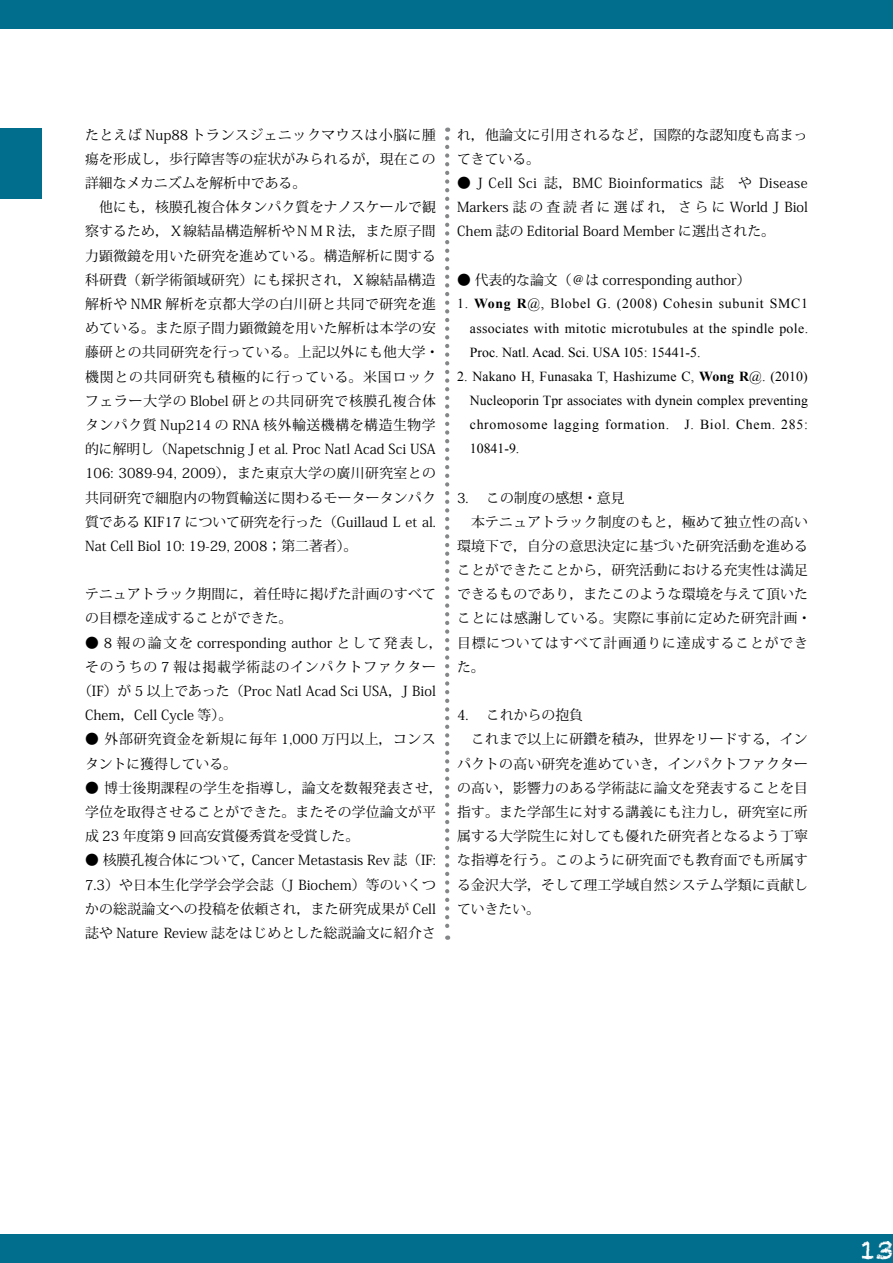
<style>
.page{position:relative;width:893px;height:1263px;background:#fff}
.page>*{position:absolute;margin:0;border:0;box-sizing:border-box;transform-origin:0 0}
.t1{font:25.5px "Chalkduster";color:#fff}
.t2{font:13.8px/24.2px "Koz Min Pro";letter-spacing:.015em;color:#000}
.t3{font:13.8px/24.2px "Times New Roman";letter-spacing:.025em;color:#000;text-align:justify}
.t4{font:13.8px/24.2px "Koz Min Pro";letter-spacing:.045em;color:#000}
.t5{font:13.8px "Koz Min Pro";letter-spacing:.06em;color:#000}
.s1{font-weight:700}
</style>
<div class="page">
<div style="left:0;top:128px;width:41px;height:70px;background:#006e8c"></div>
<div style="left:1px;top:0;width:892px;height:28px;background:#006e8c"></div>
<div style="left:0;top:1234px;width:893px;height:29px;background:#006e8c"></div>
<svg style="left:445px;top:138px;width:4px;height:802px"></svg>
<p class="t2" style="left:85px;top:122px;width:356px">たとえば Nup88 トランスジェニックマウスは小脳に腫瘍を形成し，歩行障害等の症状がみられるが，現在この詳細なメカニズムを解析中である。<br>　他にも，核膜孔複合体タンパク質をナノスケールで観察するため，Ｘ線結晶構造解析やＮＭＲ法，また原子間力顕微鏡を用いた研究を進めている。構造解析に関する科研費（新学術領域研究）にも採択され，Ｘ線結晶構造解析や NMR 解析を京都大学の白川研と共同で研究を進めている。また原子間力顕微鏡を用いた解析は本学の安藤研との共同研究を行っている。上記以外にも他大学・機関との共同研究も積極的に行っている。米国ロックフェラー大学の Blobel 研との共同研究で核膜孔複合体タンパク質 Nup214 の RNA 核外輸送機構を構造生物学的に解明し（Napetschnig J et al. Proc Natl Acad Sci USA<br>106: 3089-94, 2009），また東京大学の廣川研究室との共同研究で細胞内の物質輸送に関わるモータータンパク質である KIF17 について研究を行った（Guillaud L et al.<br>Nat Cell Biol 10: 19-29, 2008；第二著者）。</p>
<p class="t2" style="left:85px;top:582px;width:352px">テニュアトラック期間に，着任時に掲げた計画のすべての目標を達成することができた。</p>
<p class="t2" style="left:85px;top:630px;width:359px">● 8 報の論文を corresponding author として発表し，</p>
<p class="t5" style="left:85px;top:657px;width:352px">そのうちの 7 報は掲載学術誌のインパクトファクター</p>
<p class="t2" style="left:78px;top:678px;width:359px">（IF）が 5 以上であった（Proc Natl Acad Sci USA，J Biol</p>
<p class="t2" style="left:85px;top:702px;width:149px">Chem，Cell Cycle 等）。</p>
<p class="t4" style="left:85px;top:727px;width:352px">● 外部研究資金を新規に毎年 1,000 万円以上，コンスタントに獲得している。</p>
<p class="t2" style="left:85px;top:775px;width:359px">● 博士後期課程の学生を指導し，論文を数報発表させ，学位を取得させることができた。またその学位論文が平成 23 年度第 9 回高安賞優秀賞を受賞した。</p>
<p class="t2" style="left:85px;top:848px;width:352px;text-align:justify">● 核膜孔複合体について，Cancer Metastasis Rev 誌（IF:<br>7.3）や日本生化学学会学会誌（J Biochem）等のいくつかの総説論文への投稿を依頼され，また研究成果が Cell誌や Nature Review 誌をはじめとした総説論文に紹介さ</p>
<p class="t2" style="left:457px;top:122px;width:352px">れ，他論文に引用されるなど，国際的な認知度も高まってきている。</p>
<p class="t2" style="left:457px;top:170px;width:352px;text-align:justify">● J Cell Sci 誌，BMC Bioinformatics 誌 や Disease Markers 誌の査読者に選ばれ，さらに World J Biol Chem 誌の Editorial Board Member に選出された。</p>
<p class="t2" style="left:457px;top:267px;width:295px">● 代表的な論文（＠は corresponding author）</p>
<p class="t3" style="left:470px;top:291px;width:340px;text-indent:-13px">1. <span class="s1">Wong R</span>@, Blobel G. (2008) Cohesin subunit SMC1 associates with mitotic microtubules at the spindle pole.<br>Proc. Natl. Acad. Sci. USA 105: 15441-5.</p>
<p class="t3" style="left:470px;top:364px;width:340px;text-indent:-13px">2. Nakano H, Funasaka T, Hashizume C, <span class="s1">Wong R</span>@. (2010)<br>Nucleoporin Tpr associates with dynein complex preventing chromosome lagging formation. J. Biol. Chem. 285:<br>10841-9.</p>
<p class="t2" style="left:457px;top:485px;width:356px">3. 　この制度の感想・意見<br>　本テニュアトラック制度のもと，極めて独立性の高い環境下で，自分の意思決定に基づいた研究活動を進めることができたことから，研究活動における充実性は満足できるものであり，またこのような環境を与えて頂いたことには感謝している。実際に事前に定めた研究計画・目標についてはすべて計画通りに達成することができた。</p>
<p class="t2" style="left:457px;top:702px;width:352px">4. 　これからの抱負<br>　これまで以上に研鑽を積み，世界をリードする，インパクトの高い研究を進めていき，インパクトファクターの高い，影響力のある学術誌に論文を発表することを目指す。また学部生に対する講義にも注力し，研究室に所属する大学院生に対しても優れた研究者となるよう丁寧な指導を行う。このように研究面でも教育面でも所属する金沢大学，そして理工学域自然システム学類に貢献していきたい。</p>
<h1 class="t1" style="left:860px;top:1235px;width:34px">13</h1>
</div>
